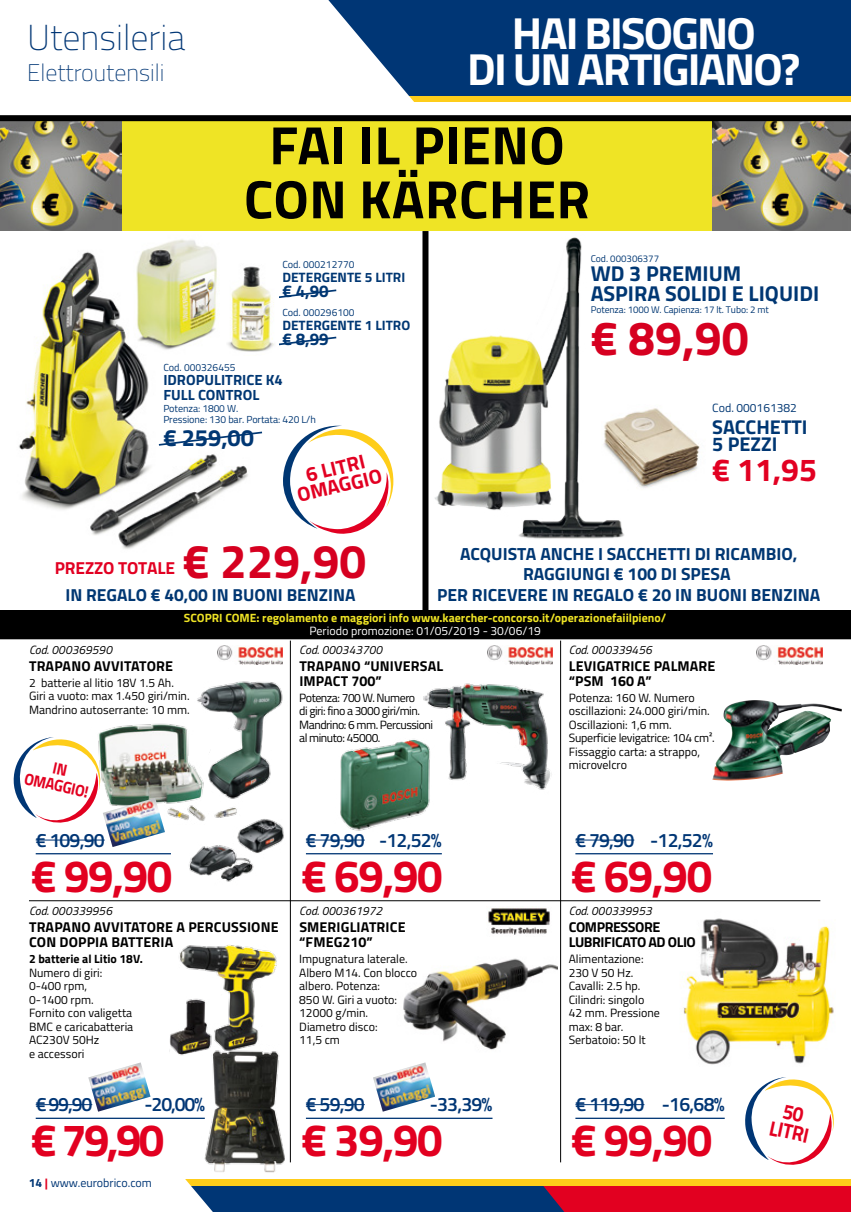
<style>
.page{position:relative;width:851px;height:1212px;background:#fff}
.page>*{position:absolute;margin:0;border:0;box-sizing:border-box;transform-origin:0 0}
.t1{font:700 54px/54px "Titillium";letter-spacing:.01em;color:#000;text-align:center}
.t2{font:700 48px "Titillium";color:#d60020}
.t3{font:700 47.55px "Titillium";color:#d60020}
.t4{font:700 45.45px "Titillium";letter-spacing:-.03em;color:#e20020}
.t5{font:700 45px/36px "Titillium";letter-spacing:-.04em;color:#fff;text-align:center}
.t6{font:100 36px "Titillium";color:#003675}
.t7{font:700 31.8px "Titillium";color:#e20022}
.t8{font:100 24px "Titillium";color:#003675}
.t9{font:700 23.55px "Titillium";color:#003773}
.t10{font:700 21.45px/19.4px "Titillium";color:#003773}
.t11{font:700 21px/19.5px "Titillium";color:#e20020;text-align:center;scale:.9 1}
.t12{font:700 20.25px/17.7px "Titillium";color:#e20022;text-align:center}
.t13{font:700 19.95px/17.2px "Titillium";color:#003773}
.t14{font:600 19.5px "Titillium";letter-spacing:-.04em;color:#003675}
.t15{font:700 17.55px/20.7px "Titillium";color:#003773;text-align:center}
.t16{font:700 17.4px "Titillium";color:#003773}
.t17{font:700 17.4px "Titillium";letter-spacing:-.01em;color:#e20022}
.t18{font:700 16.95px "Titillium";color:#003773}
.t19{font:700 16.5px/16.5px "Titillium";color:#e20020;text-align:center;scale:.9 1}
.t20{font:700 14.7px/14.7px "Titillium";color:#003773}
.t21{font:700 14.25px/15px "Titillium";letter-spacing:.01em;color:#000}
.t22{font:700 14.25px/15px "Titillium";letter-spacing:-.03em;color:#000}
.t23{font:700 13.65px "Titillium";color:#003773}
.t24{font:12px/13.5px "Titillium";color:#000}
.t25{font:12px/13.5px "Titillium";letter-spacing:-.04em;color:#000}
.t26{font:700 12px "Titillium";color:#efe425}
.t27{font:italic 12px "Titillium";color:#000}
.t28{font:12px "Titillium";color:#fff}
.t29{font:12px "Titillium";color:#003675}
.t30{font:700 12px "Titillium";color:#000}
.t31{font:12px "Titillium";color:#003773}
.t32{font:10.2px/10.5px "Titillium";letter-spacing:-.01em;color:#003773}
.t33{font:9.75px "Titillium";letter-spacing:-.01em;color:#003773}
.s1{font-weight:700}
.s2{font-weight:700;color:#e20020}
</style>
<div class="page">
<img style="left:340px;top:739px;width:90px;height:92px">
<img style="left:189px;top:819px;width:95px;height:63px">
<img style="left:99px;top:723px;width:87px;height:75px">
<img style="left:164px;top:794px;width:86px;height:31px">
<div style="left:0;top:0;width:850px;height:99px;background:#003675"></div>
<div style="left:0;top:96px;width:850px;height:5px;background:#fecd1a"></div>
<svg style="left:0;top:0;width:416px;height:102px;background:#e4e9f0"></svg>
<div style="left:142px;top:1186px;width:708px;height:26px;background:#003675"></div>
<div style="left:543px;top:1186px;width:307px;height:26px;background:#e20020"></div>
<div style="left:142px;top:1180px;width:708px;height:6px;background:#fecd1a"></div>
<svg style="left:142px;top:1179px;width:71px;height:33px"></svg>
<hr style="left:29px;top:900px;width:791px;height:1px;background:#000">
<hr style="left:560px;top:641px;width:1px;height:521px;background:#000">
<hr style="left:290px;top:641px;width:1px;height:521px;background:#000">
<img style="left:186px;top:665px;width:105px;height:151px">
<img style="left:170px;top:945px;width:107px;height:111px">
<img style="left:421px;top:667px;width:140px;height:130px">
<img style="left:403px;top:958px;width:154px;height:92px">
<img style="left:712px;top:700px;width:117px;height:81px">
<img style="left:683px;top:918px;width:151px;height:147px">
<hr style="left:36px;top:840px;width:69px;height:1px;background:#003675">
<hr style="left:36px;top:853px;width:135px;height:1px;background:#003675">
<img style="left:103px;top:798px;width:62px;height:49px">
<hr style="left:36px;top:1104px;width:56px;height:1px;background:#003675">
<hr style="left:36px;top:1117px;width:169px;height:2px;background:#003675">
<img style="left:88px;top:1062px;width:62px;height:50px">
<hr style="left:306px;top:840px;width:59px;height:1px;background:#003675">
<hr style="left:306px;top:853px;width:136px;height:1px;background:#003675">
<hr style="left:575px;top:840px;width:59px;height:1px;background:#003675">
<hr style="left:575px;top:853px;width:138px;height:1px;background:#003675">
<hr style="left:306px;top:1104px;width:59px;height:1px;background:#003675">
<hr style="left:306px;top:1117px;width:186px;height:2px;background:#003675">
<img style="left:373px;top:1062px;width:62px;height:50px">
<hr style="left:575px;top:1104px;width:69px;height:1px;background:#003675">
<hr style="left:575px;top:1117px;width:149px;height:2px;background:#003675">
<svg style="left:13px;top:737px;width:91px;height:90px"></svg>
<img style="left:217px;top:645px;width:65px;height:20px">
<img style="left:487px;top:645px;width:65px;height:20px">
<img style="left:756px;top:645px;width:66px;height:20px">
<img style="left:486px;top:906px;width:64px;height:29px">
<svg style="left:745px;top:1077px;width:89px;height:88px"></svg>
<svg style="left:0;top:115px;width:850px;height:496px;background:#c7bf3c"></svg>
<div style="left:0;top:231px;width:418px;height:380px;background:#fff"></div>
<svg style="left:283px;top:426px;width:110px;height:108px"></svg>
<img style="left:19px;top:252px;width:229px;height:297px">
<svg style="left:279px;top:289px;width:58px;height:9px"></svg>
<svg style="left:279px;top:336px;width:58px;height:10px"></svg>
<svg style="left:157px;top:430px;width:106px;height:17px"></svg>
<img style="left:117px;top:239px;width:117px;height:118px">
<img style="left:226px;top:263px;width:48px;height:92px">
<div style="left:433px;top:231px;width:417px;height:380px;background:#fff"></div>
<img style="left:433px;top:237px;width:336px;height:374px">
<img style="left:584px;top:387px;width:138px;height:112px">
<div style="left:422px;top:231px;width:6px;height:380px;background:#000"></div>
<div style="left:0;top:611px;width:850px;height:28px;background:#000"></div>
<img style="left:202px;top:1044px;width:83px;height:129px">
<h3 class="t6" style="left:27px;top:12px;width:159px">Utensileria</h3>
<h3 class="t8" style="left:27px;top:55px;width:139px">Elettroutensili</h3>
<h3 class="t5" style="left:467px;top:13px;width:335px">HAI BISOGNO<br>DI UN ARTIGIANO?</h3>
<h1 class="t1" style="left:244px;top:116px;width:347px">FAI IL PIENO<br>CON KÄRCHER</h1>
<p class="t32" style="left:282px;top:258px;width:74px">Cod. 000212770</p>
<p class="t23" style="left:282px;top:267px;width:124px">DETERGENTE 5 LITRI</p>
<h3 class="t18" style="left:282px;top:278px;width:48px">€ 4,90</h3>
<p class="t32" style="left:282px;top:306px;width:74px">Cod. 000296100</p>
<p class="t23" style="left:282px;top:315px;width:129px">DETERGENTE 1 LITRO</p>
<h3 class="t18" style="left:282px;top:326px;width:48px">€ 8,99</h3>
<p class="t33" style="left:590px;top:251px;width:70px">Cod. 000306377</p>
<h3 class="t10" style="left:590px;top:263px;width:230px">WD 3 PREMIUM<br>ASPIRA SOLIDI E LIQUIDI</h3>
<h2 class="t2" style="left:590px;top:301px;width:160px">€ 89,90</h2>
<p class="t33" style="left:590px;top:302px;width:180px">Potenza: 1000 W. Capienza: 17 lt. Tubo: 2 mt</p>
<p class="t32" style="left:163px;top:361px;width:74px">Cod. 000326455</p>
<p class="t32" style="left:163px;top:403px;width:154px">Potenza: 1800 W.<br>Pressione: 130 bar. Portata: 420 L/h</p>
<p class="t20" style="left:163px;top:372px;width:121px">IDROPULITRICE K4<br>FULL CONTROL</p>
<h3 class="t9" style="left:163px;top:420px;width:92px">€ 259,00</h3>
<h3 class="t12" style="left:291px;top:468px;width:88px;rotate:-13deg">6 LITRI<br>OMAGGIO</h3>
<h3 class="t3" style="left:183px;top:525px;width:185px">€ 229,90</h3>
<h3 class="t16" style="left:65px;top:581px;width:291px">IN REGALO € 40,00 IN BUONI BENZINA</h3>
<h3 class="t17" style="left:55px;top:554px;width:122px">PREZZO TOTALE</h3>
<p class="t31" style="left:712px;top:399px;width:86px">Cod. 000161382</p>
<h3 class="t13" style="left:712px;top:417px;width:97px">SACCHETTI<br>5 PEZZI</h3>
<h3 class="t7" style="left:712px;top:445px;width:106px">€ 11,95</h3>
<h3 class="t15" style="left:437px;top:542px;width:385px">ACQUISTA ANCHE I SACCHETTI DI RICAMBIO,<br>RAGGIUNGI € 100 DI SPESA<br>PER RICEVERE IN REGALO € 20 IN BUONI BENZINA</h3>
<p class="t26" style="left:184px;top:608px;width:484px">SCOPRI COME: regolamento e maggiori info www.kaercher-concorso.it/operazionefaiilpieno/</p>
<p class="t28" style="left:309px;top:622px;width:233px">Periodo promozione: 01/05/2019 - 30/06/19</p>
<p class="t27" style="left:29px;top:641px;width:84px">Cod. 000369590</p>
<p class="t21" style="left:29px;top:658px;width:145px">TRAPANO AVVITATORE</p>
<p class="t24" style="left:29px;top:675px;width:162px">2 batterie al litio 18V 1.5 Ah.<br>Giri a vuoto: max 1.450 giri/min.<br>Mandrino autoserrante: 10 mm.</p>
<h3 class="t19" style="left:30px;top:753px;width:74px;rotate:12deg">IN<br>OMAGGIO!</h3>
<p class="t27" style="left:299px;top:641px;width:84px">Cod. 000343700</p>
<p class="t21" style="left:299px;top:658px;width:145px">TRAPANO “UNIVERSAL<br>IMPACT 700”</p>
<p class="t25" style="left:299px;top:690px;width:135px">Potenza: 700 W. Numero<br>di giri: fino a 3000 giri/min.<br>Mandrino: 6 mm. Percussioni al minuto: 45000.</p>
<p class="t27" style="left:568px;top:641px;width:84px">Cod. 000339456</p>
<p class="t21" style="left:568px;top:658px;width:148px">LEVIGATRICE PALMARE “PSM 160 A”</p>
<p class="t24" style="left:568px;top:690px;width:147px">Potenza: 160 W. Numero oscillazioni: 24.000 giri/min.<br>Oscillazioni: 1,6 mm.<br>Superficie levigatrice: 104 cm².<br>Fissaggio carta: a strappo, microvelcro</p>
<h3 class="t14" style="left:36px;top:825px;width:70px">€ 109,90</h3>
<h3 class="t14" style="left:306px;top:825px;width:137px">€ 79,90 -12,52%</h3>
<h3 class="t14" style="left:575px;top:825px;width:139px">€ 79,90 -12,52%</h3>
<h3 class="t4" style="left:31px;top:841px;width:143px">€ 99,90</h3>
<h3 class="t4" style="left:301px;top:841px;width:143px">€ 69,90</h3>
<h3 class="t4" style="left:571px;top:841px;width:143px">€ 69,90</h3>
<p class="t27" style="left:29px;top:902px;width:84px">Cod. 000339956</p>
<p class="t21" style="left:29px;top:919px;width:251px">TRAPANO AVVITATORE A PERCUSSIONE<br>CON DOPPIA BATTERIA</p>
<p class="t30" style="left:29px;top:950px;width:115px">2 batterie al Litio 18V.</p>
<p class="t24" style="left:29px;top:965px;width:106px">Numero di giri:<br>0-400 rpm,<br>0-1400 rpm.<br>Fornito con valigetta<br>BMC e caricabatteria<br>AC230V 50Hz<br>e accessori</p>
<p class="t27" style="left:299px;top:902px;width:84px">Cod. 000361972</p>
<p class="t21" style="left:299px;top:919px;width:108px">SMERIGLIATRICE “FMEG210”</p>
<p class="t24" style="left:299px;top:951px;width:119px">Impugnatura laterale.<br>Albero M14. Con blocco albero. Potenza:<br>850 W. Giri a vuoto:<br>12000 g/min.<br>Diametro disco:<br>11,5 cm</p>
<p class="t27" style="left:568px;top:902px;width:84px">Cod. 000339953</p>
<p class="t22" style="left:568px;top:919px;width:129px">COMPRESSORE<br>LUBRIFICATO AD OLIO</p>
<p class="t24" style="left:568px;top:951px;width:93px">Alimentazione:<br>230 V 50 Hz.<br>Cavalli: 2.5 hp.<br>Cilindri: singolo<br>42 mm. Pressione max: 8 bar.<br>Serbatoio: 50 lt</p>
<h3 class="t14" style="left:36px;top:1089px;width:58px">€ 99,90</h3>
<h3 class="t14" style="left:145px;top:1089px;width:62px">-20,00%</h3>
<h3 class="t4" style="left:31px;top:1105px;width:134px">€ 79,90</h3>
<h3 class="t14" style="left:306px;top:1089px;width:60px">€ 59,90</h3>
<h3 class="t14" style="left:429px;top:1089px;width:64px">-33,39%</h3>
<h3 class="t4" style="left:301px;top:1105px;width:143px">€ 39,90</h3>
<h3 class="t14" style="left:575px;top:1089px;width:151px">€ 119,90 -16,68%</h3>
<h3 class="t4" style="left:571px;top:1105px;width:143px">€ 99,90</h3>
<h3 class="t11" style="left:775px;top:1098px;width:46px;rotate:12deg">50<br>LITRI</h3>
<p class="t29" style="left:29px;top:1173px;width:125px"><span class="s1">14</span> <span class="s2">|</span> www.eurobrico.com</p>
</div>
